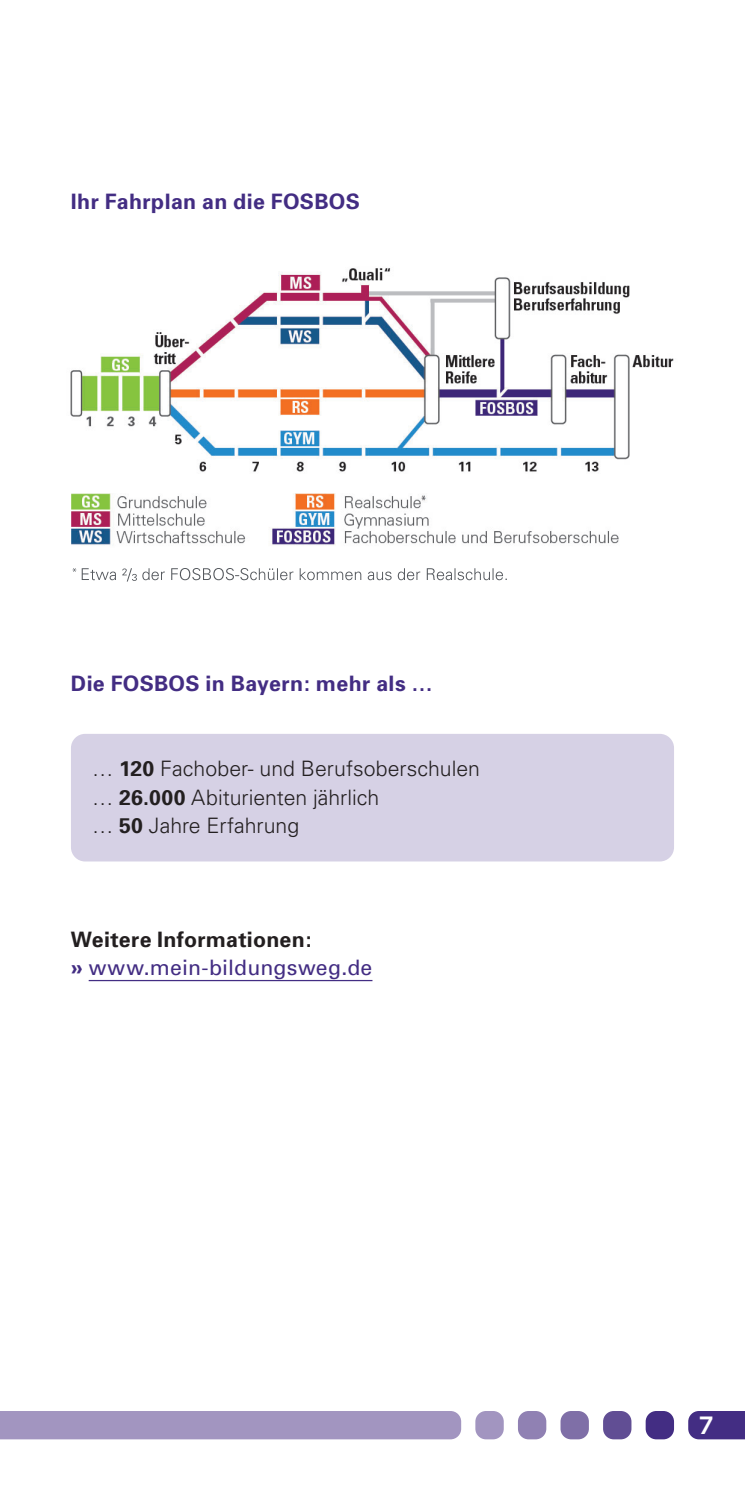
<style>
.page{position:relative;width:745px;height:1489px;background:#fff}
.page>*{position:absolute;margin:0;border:0;box-sizing:border-box;transform-origin:0 0}
.t1{font:700 25px "Sansation";color:#fff}
.t2{font:300 21.25px "Univers";color:#231f20}
.t3{font:700 21.25px "Univers";letter-spacing:.02em;color:#432d83}
.t4{font:21.25px/28.2px "Univers";letter-spacing:.01em;color:#432d83}
.s1{font-weight:700}
.s2{font-weight:700;color:#231f20}
</style>
<div class="page">
<div style="left:688px;top:1411px;width:56px;height:28px;background:#432d83"></div>
<div style="left:645px;top:1410px;width:28px;height:29px;background:#432d83;border-radius:11px"></div>
<div style="left:602px;top:1410px;width:29px;height:29px;background:#614e94;border-radius:11px"></div>
<div style="left:560px;top:1410px;width:28px;height:29px;background:#7f6fa7;border-radius:11px"></div>
<div style="left:517px;top:1410px;width:29px;height:29px;background:#9081b3;border-radius:11px"></div>
<div style="left:475px;top:1410px;width:28px;height:29px;background:#a295c0;border-radius:11px"></div>
<div style="left:0;top:1411px;width:461px;height:28px;background:#a295c0"></div>
<div style="left:71px;top:733px;width:602px;height:128px;background:#d6d1e5;border-radius:14px"></div>
<hr style="left:89px;top:979px;width:283px;height:2px;background:#432d83">
<img style="left:70px;top:268px;width:604px;height:278px">
<svg style="left:72px;top:568px;width:4px;height:4px"></svg>
<svg style="left:82px;top:568px;width:424px;height:13px"></svg>
<h3 class="t3" style="left:71px;top:194px;width:290px">Ihr Fahrplan an die FOSBOS</h3>
<h3 class="t3" style="left:71px;top:676px;width:363px">Die FOSBOS in Bayern: mehr als …</h3>
<p class="t2" style="left:92px;top:761px;width:389px">… <span class="s1">120</span> Fachober- und Berufsoberschulen</p>
<p class="t2" style="left:92px;top:789px;width:288px">… <span class="s1">26.000</span> Abiturienten jährlich</p>
<p class="t2" style="left:92px;top:817px;width:208px">… <span class="s1">50</span> Jahre Erfahrung</p>
<p class="t4" style="left:71px;top:926px;width:303px"><span class="s2">Weitere Informationen:<br></span><span class="s1">»</span> www.mein-bildungsweg.de</p>
<p class="t1" style="left:698px;top:1411px;width:16px">7</p>
</div>
